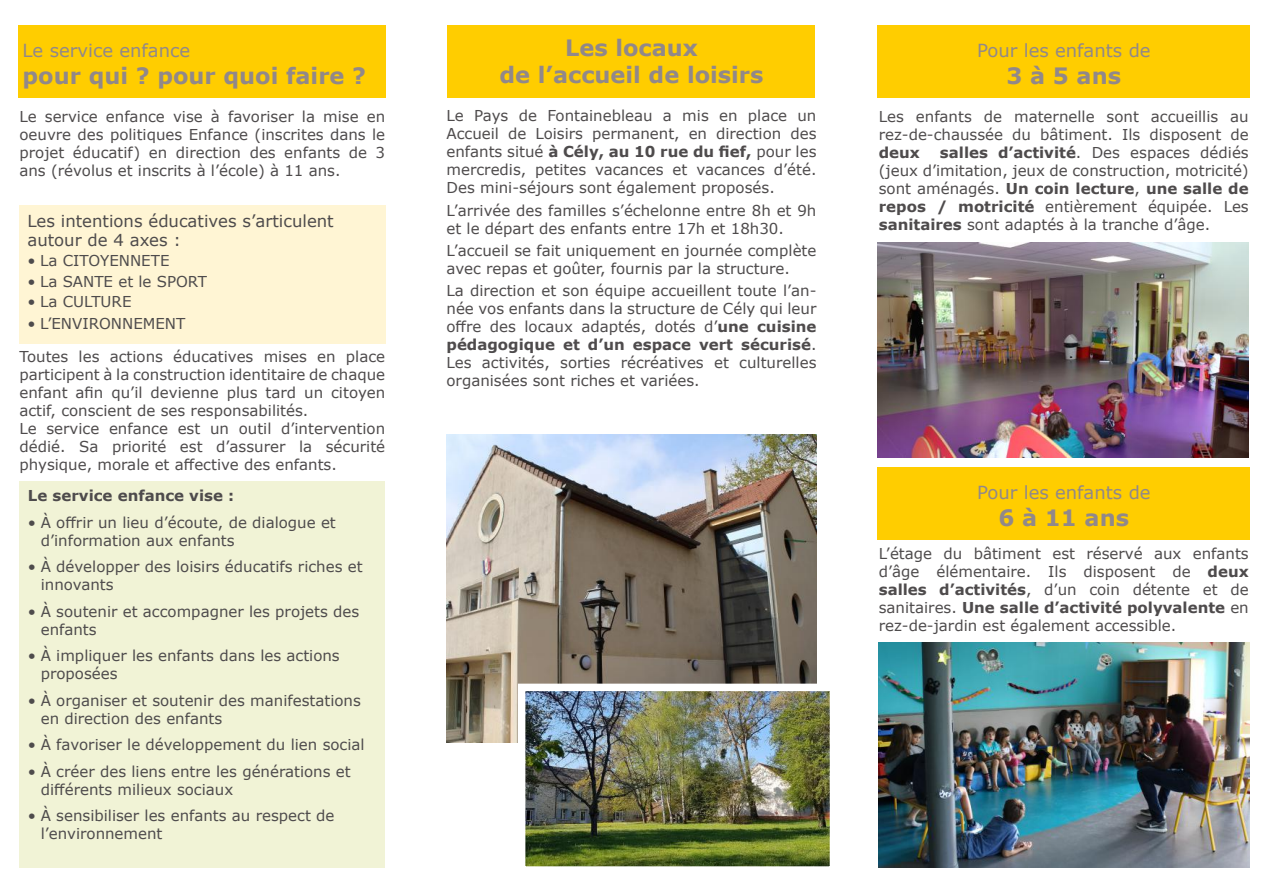
<style>
.page{position:relative;width:1263px;height:893px;background:#fff}
.page>*{position:absolute;margin:0;border:0;box-sizing:border-box;transform-origin:0 0}
.t1{font:700 22.5px/27px "Verdana";color:#91888a;text-align:center}
.t2{font:18px "Verdana";color:#91888a}
.t3{font:16.5px/19.8px "Verdana";color:#4e4b4c}
.t4{font:15px/18px "Verdana";color:#4e4b4c}
.t5{font:700 15px "Verdana";color:#4e4b4c}
.s1{font-weight:700}
</style>
<div class="page">
<div style="left:19px;top:205px;width:367px;height:139px;background:#fff5d4"></div>
<div style="left:18px;top:26px;width:368px;height:72px;background:#ffcd00"></div>
<div style="left:447px;top:25px;width:368px;height:72px;background:#ffcd00"></div>
<div style="left:878px;top:26px;width:372px;height:72px;background:#ffcd00"></div>
<div style="left:878px;top:468px;width:372px;height:72px;background:#ffcd00"></div>
<div style="left:19px;top:481px;width:366px;height:387px;background:#f1f3d6"></div>
<img style="left:446px;top:435px;width:370px;height:308px">
<img style="left:878px;top:642px;width:371px;height:226px">
<img style="left:877px;top:242px;width:372px;height:216px">
<img style="left:527px;top:693px;width:301px;height:172px">
<div style="left:518px;top:684px;width:319px;height:190px;border:8px solid #fff"></div>
<p class="t2" style="left:23px;top:38px;width:169px">Le service enfance</p>
<h1 class="t1" style="left:23px;top:62px;width:345px">pour qui ? pour quoi faire ?</h1>
<h1 class="t1" style="left:499px;top:34px;width:265px">Les locaux<br>de l’accueil de loisirs</h1>
<p class="t2" style="left:977px;top:38px;width:175px">Pour les enfants de</p>
<h1 class="t1" style="left:1006px;top:62px;width:116px">3 à 5 ans</h1>
<p class="t4" style="left:19px;top:107px;width:367px;text-align:justify">Le service enfance vise à favoriser la mise en oeuvre des politiques Enfance (inscrites dans le projet éducatif) en direction des enfants de 3 ans (révolus et inscrits à l’école) à 11 ans.</p>
<p class="t4" style="left:446px;top:107px;width:371px;text-align:justify">Le Pays de Fontainebleau a mis en place un Accueil de Loisirs permanent, en direction des enfants situé <span class="s1">à Cély, au 10 rue du fief,</span> pour les mercredis, petites vacances et vacances d’été.<br>Des mini-séjours sont également proposés.</p>
<p class="t4" style="left:446px;top:201px;width:371px">L’arrivée des familles s’échelonne entre 8h et 9h et le départ des enfants entre 17h et 18h30.</p>
<p class="t4" style="left:446px;top:241px;width:371px">L’accueil se fait uniquement en journée complète avec repas et goûter, fournis par la structure.</p>
<p class="t4" style="left:446px;top:282px;width:371px;text-align:justify">La direction et son équipe accueillent toute l’an&shy;née vos enfants dans la structure de Cély qui leur offre des locaux adaptés, dotés d’<span class="s1">une cuisine pédagogique et d’un espace vert sécurisé</span>.<br>Les activités, sorties récréatives et culturelles organisées sont riches et variées.</p>
<p class="t3" style="left:27px;top:210px;width:308px">Les intentions éducatives s’articulent autour de 4 axes :</p>
<p class="t4" style="left:27px;top:252px;width:144px">• La CITOYENNETE</p>
<p class="t4" style="left:27px;top:272px;width:181px">• La SANTE et le SPORT</p>
<p class="t4" style="left:27px;top:292px;width:106px">• La CULTURE</p>
<p class="t4" style="left:27px;top:314px;width:159px">• L’ENVIRONNEMENT</p>
<p class="t4" style="left:19px;top:347px;width:367px">Toutes les actions éducatives mises en place participent à la construction identitaire de chaque enfant afin qu’il devienne plus tard un citoyen actif, conscient de ses responsabilités.<br>Le service enfance est un outil d’intervention dédié. Sa priorité est d’assurer la sécurité physique, morale et affective des enfants.</p>
<p class="t5" style="left:28px;top:485px;width:208px">Le service enfance vise :</p>
<p class="t4" style="left:41px;top:513px;width:297px;text-indent:-13px">• À offrir un lieu d’écoute, de dialogue et d’information aux enfants</p>
<p class="t4" style="left:41px;top:558px;width:323px;text-indent:-13px">• À développer des loisirs éducatifs riches et innovants</p>
<p class="t4" style="left:41px;top:602px;width:320px;text-indent:-13px">• À soutenir et accompagner les projets des enfants</p>
<p class="t4" style="left:41px;top:647px;width:301px;text-indent:-13px">• À impliquer les enfants dans les actions proposées</p>
<p class="t4" style="left:41px;top:691px;width:322px;text-indent:-13px">• À organiser et soutenir des manifestations en direction des enfants</p>
<p class="t4" style="left:28px;top:736px;width:338px">• À favoriser le développement du lien social</p>
<p class="t4" style="left:41px;top:762px;width:311px;text-indent:-13px">• À créer des liens entre les générations et différents milieux sociaux</p>
<p class="t4" style="left:41px;top:807px;width:295px;text-indent:-13px">• À sensibiliser les enfants au respect de l’environnement</p>
<p class="t4" style="left:879px;top:107px;width:371px">Les enfants de maternelle sont accueillis au rez-de-chaussée du bâtiment. Ils disposent de</p>
<p class="t5" style="left:879px;top:142px;width:43px">deux</p>
<p class="t4" style="left:879px;top:143px;width:371px;text-align:justify;text-indent:61px"><span class="s1">salles d’activité</span>. Des espaces dédiés (jeux d’imitation, jeux de construction, motricité) sont aménagés. <span class="s1">Un coin lecture</span>, <span class="s1">une salle de repos / motricité</span> entièrement équipée. Les <span class="s1">sanitaires</span> sont adaptés à la tranche d’âge.</p>
<p class="t2" style="left:977px;top:480px;width:175px">Pour les enfants de</p>
<h1 class="t1" style="left:998px;top:504px;width:132px">6 à 11 ans</h1>
<p class="t4" style="left:879px;top:544px;width:371px;text-align:justify">L’étage du bâtiment est réservé aux enfants d’âge élémentaire. Ils disposent de <span class="s1">deux salles d’activités</span>, d’un coin détente et de sanitaires. <span class="s1">Une salle d’activité polyvalente</span> en rez-de-jardin est également accessible.</p>
</div>
